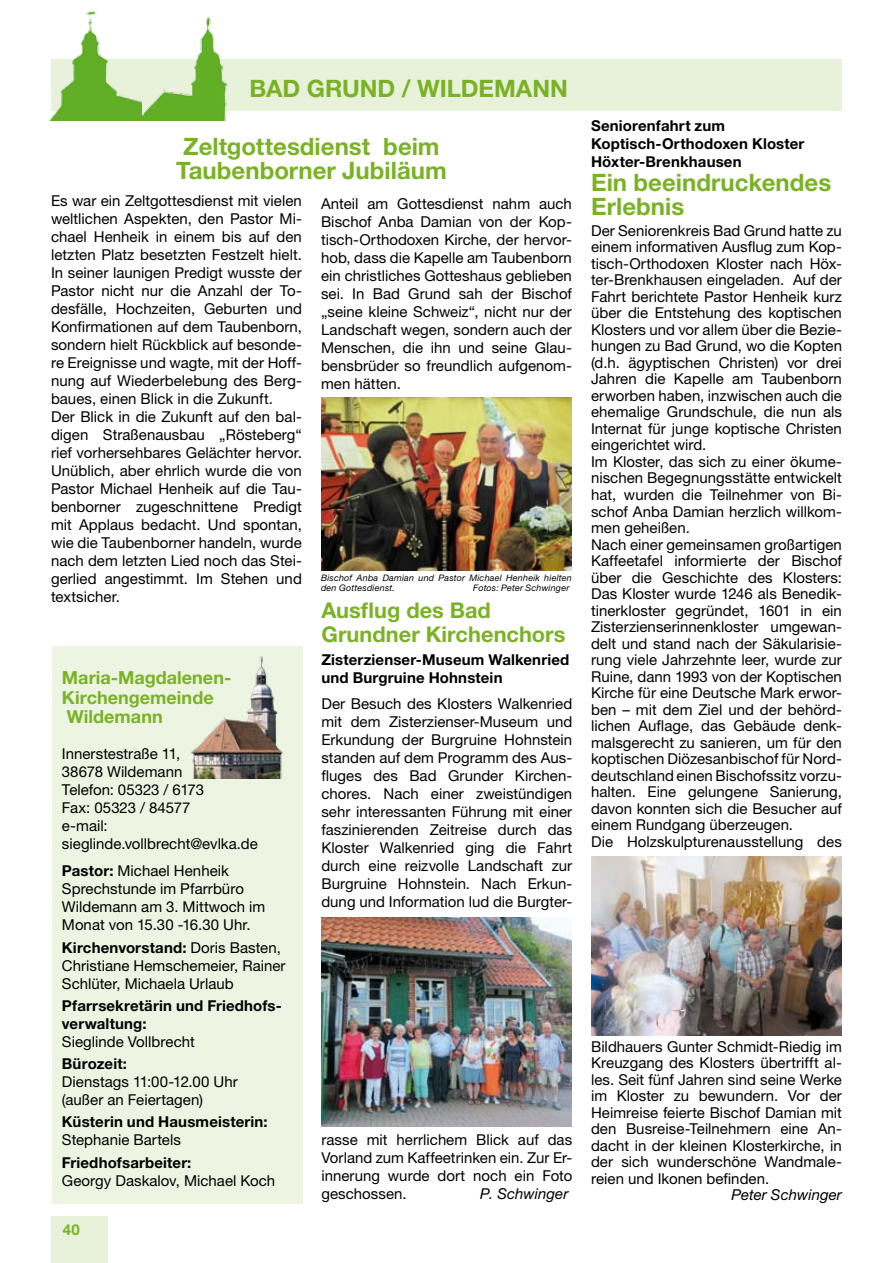
<style>
.page{position:relative;width:893px;height:1263px;background:#fff}
.page>*{position:absolute;margin:0;border:0;box-sizing:border-box;transform-origin:0 0}
.t1{font:700 24px/24px "Helvetica Neue LT Std";color:#7ab225}
.t2{font:700 21.75px/24px "Helvetica Neue LT Std";letter-spacing:.005em;color:#7ab225}
.t3{font:700 18px/19.5px "Helvetica Neue LT Std";color:#7ab225}
.t4{font:15px/18px "Helvetica Neue LT Std";color:#000}
.t5{font:700 15px/18px "Helvetica Neue LT Std";letter-spacing:.01em;color:#000}
.t6{font:italic 15px "Helvetica Neue LT Std";color:#000}
.t7{font:700 15px "Helvetica Neue LT Std";color:#7ab225}
.t8{font:italic 9px/10.5px "Helvetica Neue LT Std";letter-spacing:.02em;color:#000}
.s1{font-weight:700}
</style>
<div class="page">
<div style="left:51px;top:1216px;width:57px;height:47px;background:#e8f1d9"></div>
<div style="left:51px;top:60px;width:791px;height:51px;background:#e8f1d9"></div>
<div style="left:52px;top:646px;width:251px;height:557px;background:#edf4e2"></div>
<img style="left:190px;top:656px;width:93px;height:123px">
<img style="left:141px;top:16px;width:93px;height:105px">
<img style="left:49px;top:11px;width:92px;height:110px">
<img style="left:321px;top:918px;width:251px;height:209px">
<img style="left:321px;top:397px;width:251px;height:173px">
<img style="left:591px;top:856px;width:251px;height:179px">
<h1 class="t1" style="left:249px;top:76px;width:320px">BAD GRUND / WILDEMANN</h1>
<h1 class="t1" style="left:176px;top:134px;width:272px">Zeltgottesdienst beim<br>Taubenborner Jubiläum</h1>
<p class="t4" style="left:51px;top:192px;width:252px">Es war ein Zeltgottesdienst mit vielen weltlichen Aspekten, den Pastor Mi&shy;chael Henheik in einem bis auf den letzten Platz besetzten Festzelt hielt.<br>In seiner launigen Predigt wusste der Pastor nicht nur die Anzahl der To&shy;desfälle, Hochzeiten, Geburten und Konfirmationen auf dem Taubenborn, sondern hielt Rückblick auf besonde&shy;re Ereignisse und wagte, mit der Hoff&shy;nung auf Wiederbelebung des Berg&shy;baues, einen Blick in die Zukunft.<br>Der Blick in die Zukunft auf den bal&shy;digen Straßenausbau „Rösteberg“ rief vorhersehbares Gelächter hervor.<br>Unüblich, aber ehrlich wurde die von Pastor Michael Henheik auf die Tau&shy;benborner zugeschnittene Predigt mit Applaus bedacht. Und spontan, wie die Taubenborner handeln, wurde nach dem letzten Lied noch das Stei&shy;gerlied angestimmt. Im Stehen und textsicher.</p>
<p class="t4" style="left:321px;top:195px;width:252px;text-align:justify">Anteil am Gottesdienst nahm auch Bischof Anba Damian von der Kop&shy;tisch-Orthodoxen Kirche, der hervor&shy;hob, dass die Kapelle am Taubenborn ein christliches Gotteshaus geblieben sei. In Bad Grund sah der Bischof „seine kleine Schweiz“, nicht nur der Landschaft wegen, sondern auch der Menschen, die ihn und seine Glau&shy;bensbrüder so freundlich aufgenom&shy;men hätten.</p>
<p class="t8" style="left:321px;top:572px;width:252px">Bischof Anba Damian und Pastor Michael Henheik hielten den Gottesdienst.</p>
<p class="t8" style="left:473px;top:582px;width:98px">Fotos: Peter Schwinger</p>
<h2 class="t2" style="left:321px;top:598px;width:246px">Ausflug des Bad<br>Grundner Kirchenchors</h2>
<p class="t5" style="left:321px;top:650px;width:249px">Zisterzienser-Museum Walkenried und Burgruine Hohnstein</p>
<p class="t4" style="left:321px;top:695px;width:252px;text-align:justify">Der Besuch des Klosters Walkenried mit dem Zisterzienser-Museum und Erkundung der Burgruine Hohnstein standen auf dem Programm des Aus&shy;fluges des Bad Grunder Kirchen&shy;chores. Nach einer zweistündigen sehr interessanten Führung mit einer faszinierenden Zeitreise durch das Kloster Walkenried ging die Fahrt durch eine reizvolle Landschaft zur Burg-ruine Hohnstein. Nach Erkun&shy;dung und Information lud die Burgter-</p>
<p class="t3" style="left:62px;top:668px;width:171px">Maria-Magdalenen-<br>Kirchengemeinde<br>Wildemann</p>
<p class="t4" style="left:62px;top:745px;width:197px">Innerstestraße 11,<br>38678 Wildemann<br>Telefon: 05323 / 6173<br>Fax: 05323 / 84577<br>e-mail: sieglinde.vollbrecht@evlka.de</p>
<p class="t4" style="left:62px;top:862px;width:205px"><span class="s1">Pastor:</span> Michael Henheik<br>Sprechstunde im Pfarrbüro<br>Wildemann am 3. Mittwoch im<br>Monat von 15.30 -16.30 Uhr.</p>
<p class="t4" style="left:62px;top:938px;width:225px"><span class="s1">Kirchenvorstand:</span> Doris Basten,<br>Christiane Hemschemeier, Rainer<br>Schlüter, Michaela Urlaub</p>
<p class="t5" style="left:62px;top:996px;width:221px">Pfarrsekretärin und Friedhofs&shy;verwaltung:</p>
<p class="t4" style="left:62px;top:1032px;width:134px">Sieglinde Vollbrecht</p>
<p class="t5" style="left:62px;top:1054px;width:67px">Bürozeit:</p>
<p class="t4" style="left:62px;top:1072px;width:177px">Dienstags 11:00-12.00 Uhr (außer an Feiertagen)</p>
<p class="t5" style="left:62px;top:1113px;width:207px">Küsterin und Hausmeisterin:</p>
<p class="t4" style="left:62px;top:1131px;width:120px">Stephanie Bartels</p>
<p class="t5" style="left:62px;top:1153px;width:131px">Friedhofsarbeiter:</p>
<p class="t4" style="left:62px;top:1171px;width:215px">Georgy Daskalov, Michael Koch</p>
<p class="t4" style="left:321px;top:1130px;width:252px;text-align:justify">rasse mit herrlichem Blick auf das Vorland zum Kaffeetrinken ein. Zur Er&shy;innerung wurde dort noch ein Foto geschossen.</p>
<p class="t6" style="left:480px;top:1184px;width:90px">P. Schwinger</p>
<p class="t7" style="left:63px;top:1221px;width:18px">40</p>
<p class="t5" style="left:591px;top:117px;width:215px">Seniorenfahrt zum<br>Koptisch-Orthodoxen Kloster<br>Höxter-Brenkhausen</p>
<h1 class="t1" style="left:591px;top:170px;width:242px">Ein beeindruckendes<br>Erlebnis</h1>
<p class="t4" style="left:591px;top:222px;width:252px;line-height:16.5px">Der Seniorenkreis Bad Grund hatte zu einem informativen Ausflug zum Kop&shy;tisch-Orthodoxen Kloster nach Höx&shy;ter-Brenkhausen eingeladen. Auf der Fahrt berichtete Pastor Henheik kurz über die Entstehung des koptischen Klosters und vor allem über die Bezie&shy;hungen zu Bad Grund, wo die Kopten (d.h. ägyptischen Christen) vor drei Jahren die Kapelle am Taubenborn erworben haben, inzwischen auch die ehemalige Grundschule, die nun als Internat für junge koptische Christen eingerichtet wird.<br>Im Kloster, das sich zu einer ökume&shy;nischen Begegnungsstätte entwickelt hat, wurden die Teilnehmer von Bi&shy;schof Anba Damian herzlich willkom&shy;men geheißen.<br>Nach einer gemeinsamen großartigen Kaffeetafel informierte der Bischof über die Geschichte des Klosters:<br>Das Kloster wurde 1246 als Benedik&shy;tinerkloster gegründet, 1601 in ein Zisterzienserinnenkloster umgewan&shy;delt und stand nach der Säkularisie&shy;rung viele Jahrzehnte leer, wurde zur Ruine, dann 1993 von der Koptischen Kirche für eine Deutsche Mark erwor&shy;ben – mit dem Ziel und der behörd&shy;lichen Auflage, das Gebäude denk&shy;malsgerecht zu sanieren, um für den koptischen Diözesanbischof für Nord&shy;deutschland einen Bischofssitz vorzu&shy;halten. Eine gelungene Sanierung, davon konnten sich die Besucher auf einem Rundgang überzeugen.<br>Die Holzskulpturenausstellung des</p>
<p class="t4" style="left:591px;top:1038px;width:252px;line-height:16.5px;text-align:justify">Bildhauers Gunter Schmidt-Riedig im Kreuzgang des Klosters übertrifft al&shy;les. Seit fünf Jahren sind seine Werke im Kloster zu bewundern. Vor der Heimreise feierte Bischof Damian mit den Busreise-Teilnehmern eine An&shy;dacht in der kleinen Klosterkirche, in der sich wunderschöne Wandmale&shy;reien und Ikonen befinden.</p>
<p class="t6" style="left:731px;top:1186px;width:112px">Peter Schwinger</p>
</div>
